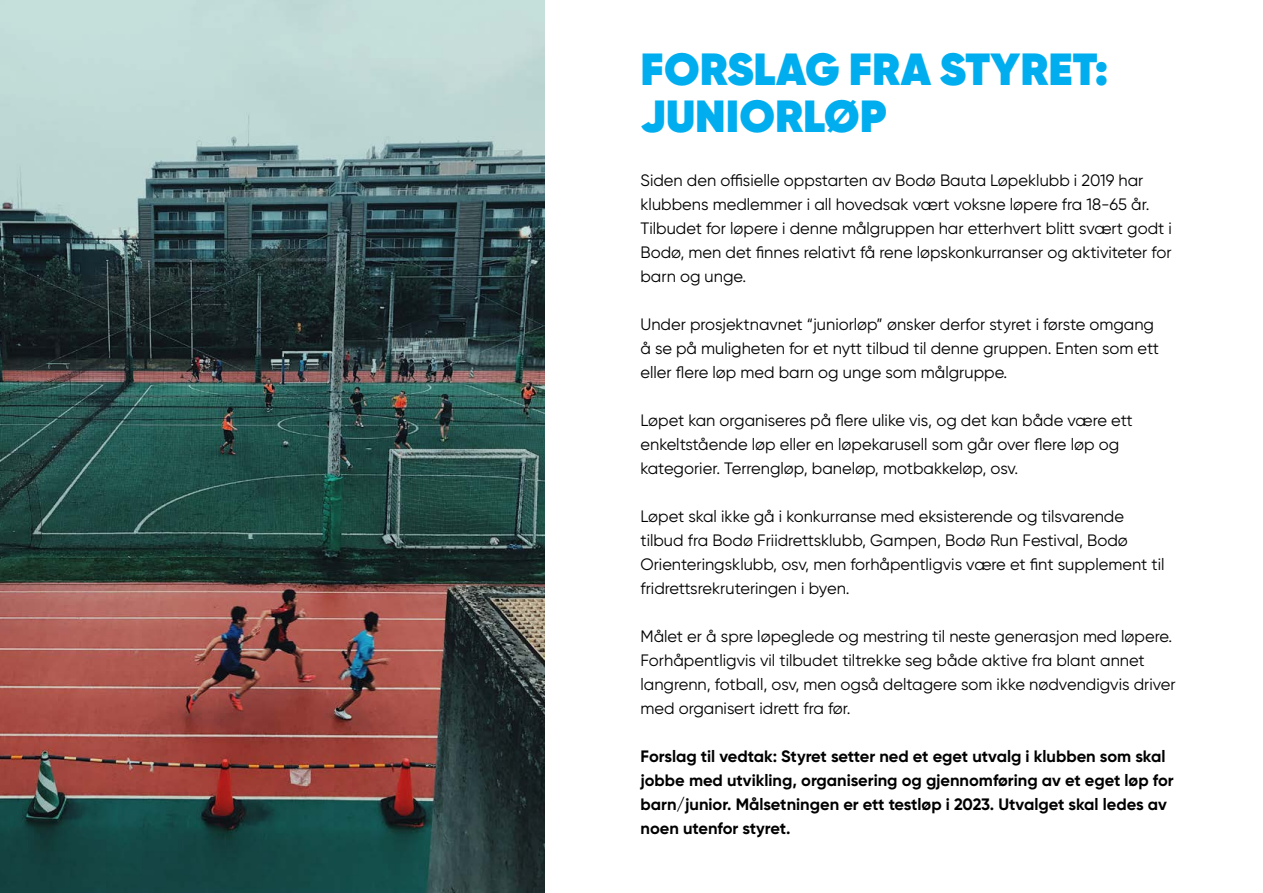
<style>
.page{position:relative;width:1263px;height:893px;background:#fff}
.page>*{position:absolute;margin:0;border:0;box-sizing:border-box;transform-origin:0 0}
.t1{font:800 45px/46.5px "Gilroy";color:#00aeef}
.t2{font:16.5px/24px "Gilroy";color:#000}
.t3{font:700 16.5px/24px "Gilroy";color:#000}
</style>
<div class="page">
<img style="left:0;top:0;width:544px;height:893px">
<h1 class="t1" style="left:640px;top:46px;width:469px">FORSLAG FRA STYRET:<br>JUNIORLØP</h1>
<p class="t2" style="left:640px;top:168px;width:533px">Siden den offisielle oppstarten av Bodø Bauta Løpeklubb i 2019 har klubbens medlemmer i all hovedsak vært voksne løpere fra 18-65 år.<br>Tilbudet for løpere i denne målgruppen har etterhvert blitt svært godt i Bodø, men det finnes relativt få rene løpskonkurranser og aktiviteter for barn og unge.</p>
<p class="t2" style="left:640px;top:312px;width:520px">Under prosjektnavnet “juniorløp” ønsker derfor styret i første omgang å se på muligheten for et nytt tilbud til denne gruppen. Enten som ett eller flere løp med barn og unge som målgruppe.</p>
<p class="t2" style="left:640px;top:408px;width:494px">Løpet kan organiseres på flere ulike vis, og det kan både være ett enkeltstående løp eller en løpekarusell som går over flere løp og kategorier. Terrengløp, baneløp, motbakkeløp, osv.</p>
<p class="t2" style="left:640px;top:504px;width:525px">Løpet skal ikke gå i konkurranse med eksisterende og tilsvarende tilbud fra Bodø Friidrettsklubb, Gampen, Bodø Run Festival, Bodø Orienteringsklubb, osv, men forhåpentligvis være et fint supplement til fridrettsrekruteringen i byen.</p>
<p class="t2" style="left:640px;top:624px;width:537px">Målet er å spre løpeglede og mestring til neste generasjon med løpere.<br>Forhåpentligvis vil tilbudet tiltrekke seg både aktive fra blant annet langrenn, fotball, osv, men også deltagere som ikke nødvendigvis driver med organisert idrett fra før.</p>
<p class="t3" style="left:640px;top:744px;width:535px">Forslag til vedtak: Styret setter ned et eget utvalg i klubben som skal jobbe med utvikling, organisering og gjennomføring av et eget løp for barn/junior. Målsetningen er ett testløp i 2023. Utvalget skal ledes av noen utenfor styret.</p>
</div>
